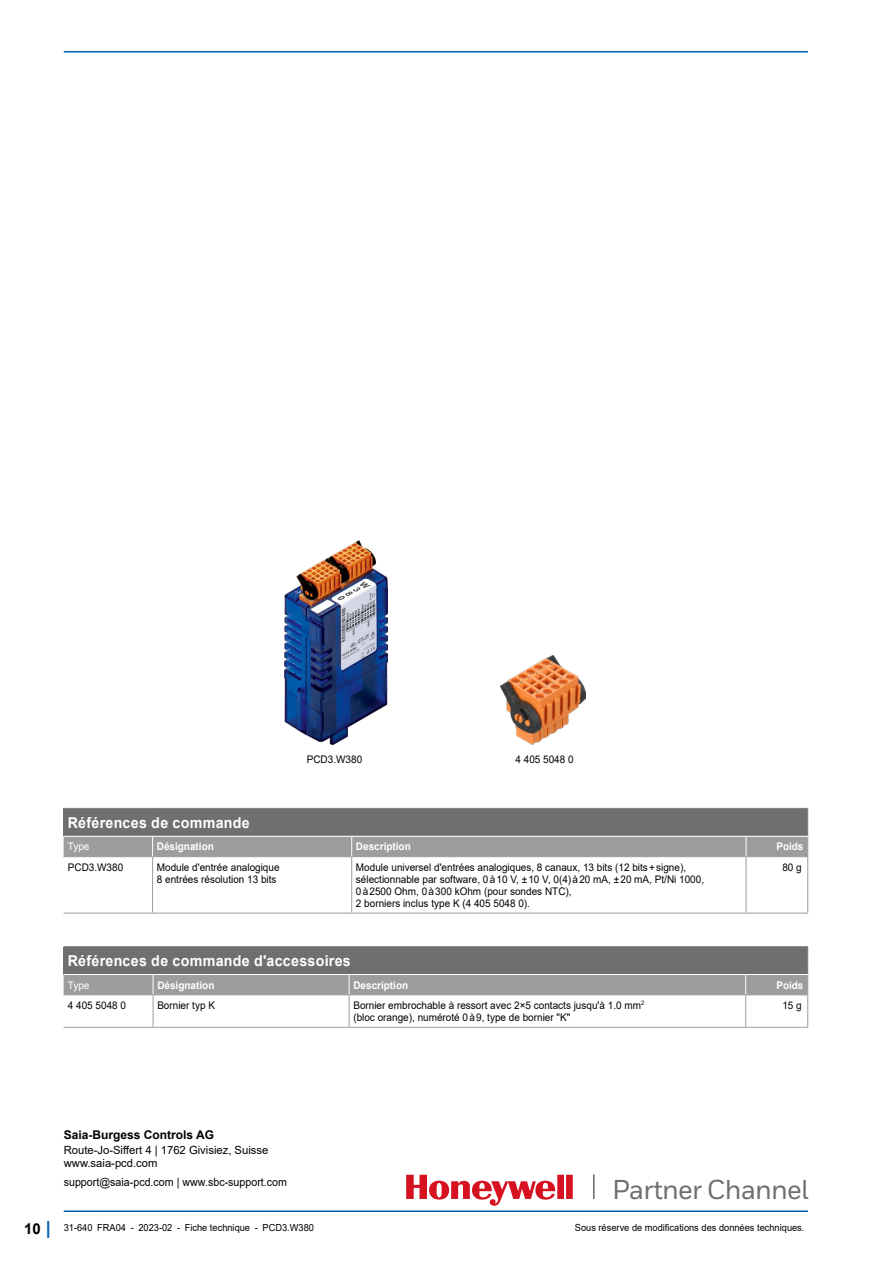
<style>
.page{position:relative;width:893px;height:1263px;background:#fff}
.page>*{position:absolute;margin:0;border:0;box-sizing:border-box;transform-origin:0 0}
.t1{font:500 27.3px "Honeywell Sans";letter-spacing:-.03em;color:#706f6f}
.t2{font:700 15px "Arial";letter-spacing:.02em;color:#fff;scale:.95 1}
.t3{font:700 15px "Arial";color:#000}
.t4{font:700 12px "Arial";color:#000}
.t5{font:11.25px/12.8px "Arial";color:#000}
.t6{font:11.25px "Arial";color:#000;scale:.95 1}
.t7{font:10.5px/12px "Arial";color:#000;scale:.95 1}
.t8{font:700 10.5px "Arial";color:#fff;scale:.95 1}
.t9{font:10.5px "Arial";color:#fff;scale:.95 1}
.t10{font:9.75px "Arial";color:#000;scale:.95 1}
.s1{font-size:18px;color:#005da9}
</style>
<div class="page">
<hr style="left:64px;top:1210px;width:744px;height:2px;background:#005da9">
<hr style="left:64px;top:51px;width:744px;height:2px;background:#005da9">
<hr style="left:593px;top:1174px;width:2px;height:25px;background:#706f6f">
<svg style="left:406px;top:1175px;width:167px;height:31px"></svg>
<img style="left:500px;top:656px;width:85px;height:88px">
<img style="left:284px;top:540px;width:103px;height:204px">
<hr style="left:152px;top:857px;width:1px;height:56px;background:#9d9d9c">
<hr style="left:351px;top:857px;width:1px;height:56px;background:#9d9d9c">
<hr style="left:746px;top:857px;width:1px;height:56px;background:#9d9d9c">
<hr style="left:807px;top:857px;width:1px;height:56px;background:#9d9d9c">
<hr style="left:64px;top:913px;width:89px;height:1px;background:#9d9d9c">
<hr style="left:153px;top:913px;width:199px;height:1px;background:#9d9d9c">
<hr style="left:352px;top:913px;width:394px;height:1px;background:#9d9d9c">
<hr style="left:746px;top:913px;width:62px;height:1px;background:#9d9d9c">
<hr style="left:64px;top:808px;width:89px;height:1px;background:#878787">
<hr style="left:153px;top:808px;width:199px;height:1px;background:#878787">
<hr style="left:352px;top:808px;width:394px;height:1px;background:#878787">
<hr style="left:746px;top:808px;width:62px;height:1px;background:#878787">
<svg style="left:64px;top:809px;width:744px;height:48px;background:#848383"></svg>
<hr style="left:64px;top:836px;width:89px;height:1px;background:#fff">
<hr style="left:153px;top:836px;width:199px;height:1px;background:#fff">
<hr style="left:352px;top:836px;width:394px;height:1px;background:#fff">
<hr style="left:746px;top:836px;width:62px;height:1px;background:#fff">
<hr style="left:153px;top:995px;width:1px;height:32px;background:#9d9d9c">
<hr style="left:349px;top:995px;width:1px;height:32px;background:#9d9d9c">
<hr style="left:745px;top:995px;width:1px;height:32px;background:#9d9d9c">
<hr style="left:807px;top:995px;width:1px;height:32px;background:#9d9d9c">
<hr style="left:64px;top:1027px;width:89px;height:1px;background:#9d9d9c">
<hr style="left:153px;top:1027px;width:196px;height:1px;background:#9d9d9c">
<hr style="left:349px;top:1027px;width:397px;height:1px;background:#9d9d9c">
<hr style="left:746px;top:1027px;width:62px;height:1px;background:#9d9d9c">
<hr style="left:64px;top:946px;width:89px;height:1px;background:#878787">
<hr style="left:153px;top:946px;width:196px;height:1px;background:#878787">
<hr style="left:349px;top:946px;width:397px;height:1px;background:#878787">
<hr style="left:746px;top:946px;width:62px;height:1px;background:#878787">
<svg style="left:64px;top:947px;width:744px;height:48px;background:#838282"></svg>
<hr style="left:64px;top:974px;width:89px;height:1px;background:#fff">
<hr style="left:153px;top:974px;width:196px;height:1px;background:#fff">
<hr style="left:349px;top:974px;width:397px;height:1px;background:#fff">
<hr style="left:746px;top:974px;width:62px;height:1px;background:#fff">
<p class="t7" style="left:307px;top:754px;width:60px">PCD3.W380</p>
<p class="t7" style="left:515px;top:754px;width:63px">4 405 5048 0</p>
<h2 class="t2" style="left:68px;top:812px;width:193px">Références de commande</h2>
<p class="t9" style="left:68px;top:839px;width:24px">Type</p>
<p class="t8" style="left:157px;top:839px;width:62px">Désignation</p>
<p class="t8" style="left:356px;top:839px;width:59px">Description</p>
<p class="t8" style="left:776px;top:839px;width:30px">Poids</p>
<p class="t7" style="left:68px;top:861px;width:60px">PCD3.W380</p>
<p class="t7" style="left:157px;top:861px;width:131px">Module d'entrée analogique<br>8 entrées résolution 13 bits</p>
<p class="t7" style="left:356px;top:861px;width:368px">Module universel d'entrées analogiques, 8 canaux, 13 bits (12 bits+signe), sélectionnable par software, 0à10 V, ±10 V, 0(4)à20 mA, ±20 mA, Pt/Ni 1000, 0à2500 Ohm, 0à300 kOhm (pour sondes NTC),<br>2 borniers inclus type K (4 405 5048 0).</p>
<p class="t7" style="left:782px;top:861px;width:22px">80 g</p>
<h2 class="t2" style="left:68px;top:950px;width:299px">Références de commande d'accessoires</h2>
<p class="t9" style="left:68px;top:977px;width:24px">Type</p>
<p class="t8" style="left:157px;top:977px;width:62px">Désignation</p>
<p class="t8" style="left:353px;top:977px;width:59px">Description</p>
<p class="t8" style="left:776px;top:977px;width:30px">Poids</p>
<p class="t7" style="left:68px;top:999px;width:63px">4 405 5048 0</p>
<p class="t7" style="left:157px;top:999px;width:62px">Bornier typ K</p>
<p class="t7" style="left:353px;top:999px;width:308px">Bornier embrochable à ressort avec 2×5 contacts jusqu'à 1.0 mm<sup>2 </sup>(bloc orange), numéroté 0à9, type de bornier "K"</p>
<p class="t7" style="left:782px;top:999px;width:22px">15 g</p>
<h2 class="t3" style="left:24px;top:1218px;width:28px">10 <span class="s1">|</span></h2>
<p class="t4" style="left:64px;top:1127px;width:152px">Saia-Burgess Controls AG</p>
<p class="t5" style="left:64px;top:1144px;width:206px">Route-Jo-Siffert 4 | 1762 Givisiez, Suisse www.saia-pcd.com</p>
<p class="t6" style="left:64px;top:1174px;width:237px">support@saia-pcd.com | www.sbc-support.com</p>
<p class="t10" style="left:64px;top:1221px;width:265px">31-640 FRA04 - 2023-02 - Fiche technique - PCD3.W380</p>
<p class="t10" style="left:575px;top:1221px;width:243px">Sous réserve de modifications des données techniques.</p>
<h1 class="t1" style="left:612px;top:1173px;width:198px">Partner Channel</h1>
</div>
